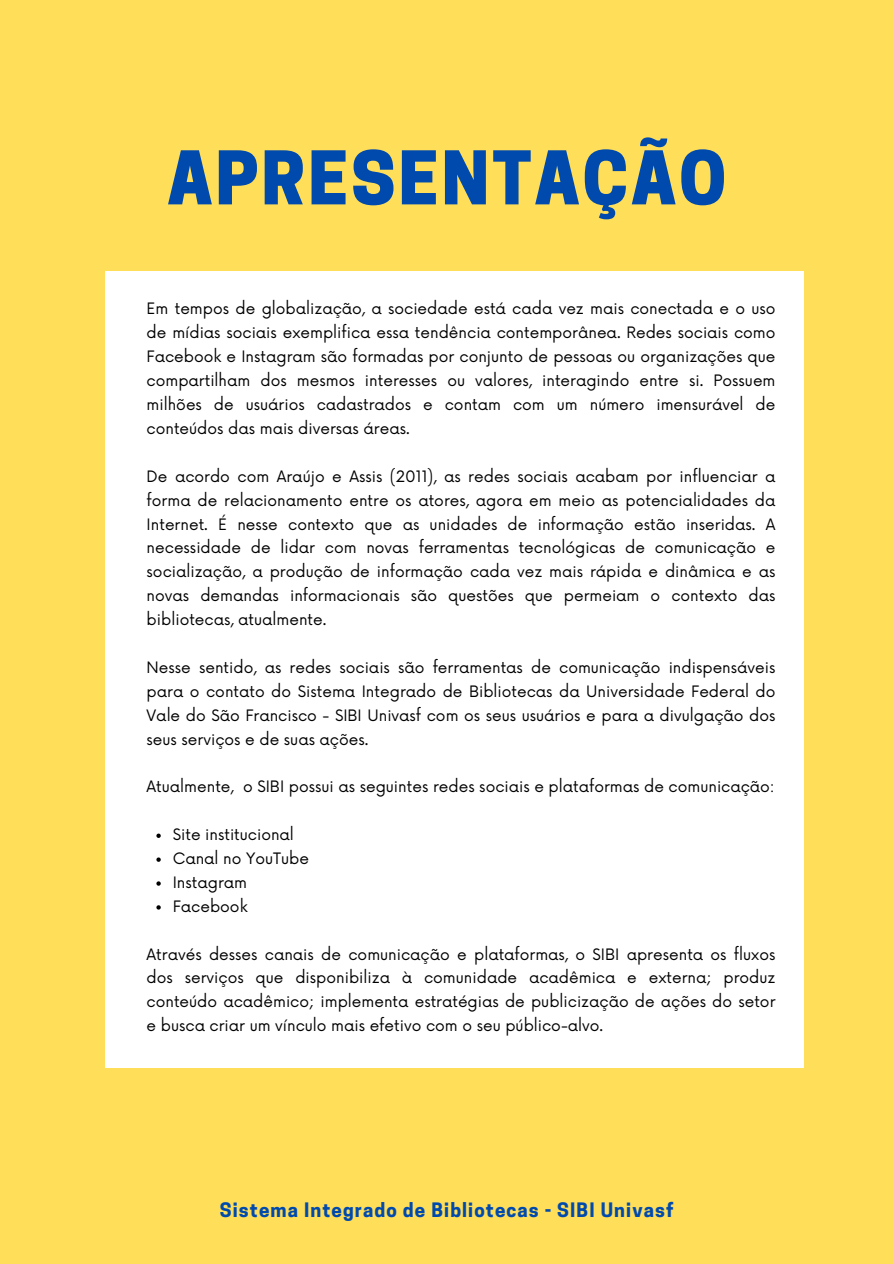
<style>
.page{position:relative;width:894px;height:1264px;background:#fff}
.page>*{position:absolute;margin:0;border:0;box-sizing:border-box;transform-origin:0 0}
.t1{font:800 69.3px "Cooper Hewitt";letter-spacing:.04em;color:#004aad}
.t2{font:700 18.75px "Cooper Hewitt";letter-spacing:.06em;color:#004aad}
.t3{font:15.3px/23.9px "Now";color:#000;text-align:justify}
</style>
<div class="page">
<div style="left:0;top:0;width:893px;height:1263px;background:#ffde59"></div>
<div style="left:105px;top:271px;width:699px;height:796px;background:#fff"></div>
<svg style="left:156px;top:833px;width:5px;height:5px"></svg>
<svg style="left:156px;top:857px;width:5px;height:4px"></svg>
<svg style="left:156px;top:881px;width:5px;height:4px"></svg>
<svg style="left:156px;top:905px;width:5px;height:4px"></svg>
<h2 class="t1" style="left:167px;top:152px;width:560px">APRESENTAÇÃO</h2>
<h1 class="t3" style="left:147px;top:298px;width:630px">Em tempos de globalização, a sociedade está cada vez mais conectada e o uso de mídias sociais exemplifica essa tendência contemporânea. Redes sociais como Facebook e Instagram são formadas por conjunto de pessoas ou organizações que compartilham dos mesmos interesses ou valores, interagindo entre si. Possuem milhões de usuários cadastrados e contam com um número imensurável de conteúdos das mais diversas áreas.</h1>
<p class="t3" style="left:147px;top:465px;width:630px">De acordo com Araújo e Assis (2011), as redes sociais acabam por influenciar a forma de relacionamento entre os atores, agora em meio as potencialidades da Internet. É nesse contexto que as unidades de informação estão inseridas. A necessidade de lidar com novas ferramentas tecnológicas de comunicação e socialização, a produção de informação cada vez mais rápida e dinâmica e as novas demandas informacionais são questões que permeiam o contexto das bibliotecas, atualmente.</p>
<p class="t3" style="left:147px;top:656px;width:630px">Nesse sentido, as redes sociais são ferramentas de comunicação indispensáveis para o contato do Sistema Integrado de Bibliotecas da Universidade Federal do Vale do São Francisco - SIBI Univasf com os seus usuários e para a divulgação dos seus serviços e de suas ações.</p>
<p class="t3" style="left:147px;top:775px;width:629px">Atualmente, o SIBI possui as seguintes redes sociais e plataformas de comunicação:</p>
<p class="t3" style="left:173px;top:823px;width:123px">Site institucional</p>
<p class="t3" style="left:173px;top:847px;width:138px">Canal no YouTube</p>
<p class="t3" style="left:173px;top:871px;width:76px">Instagram</p>
<p class="t3" style="left:173px;top:895px;width:76px">Facebook</p>
<p class="t3" style="left:147px;top:942px;width:630px">Através desses canais de comunicação e plataformas, o SIBI apresenta os fluxos dos serviços que disponibiliza à comunidade acadêmica e externa; produz conteúdo acadêmico; implementa estratégias de publicização de ações do setor e busca criar um vínculo mais efetivo com o seu público-alvo.</p>
<p class="t2" style="left:220px;top:1202px;width:455px">Sistema Integrado de Bibliotecas - SIBI Univasf</p>
</div>
